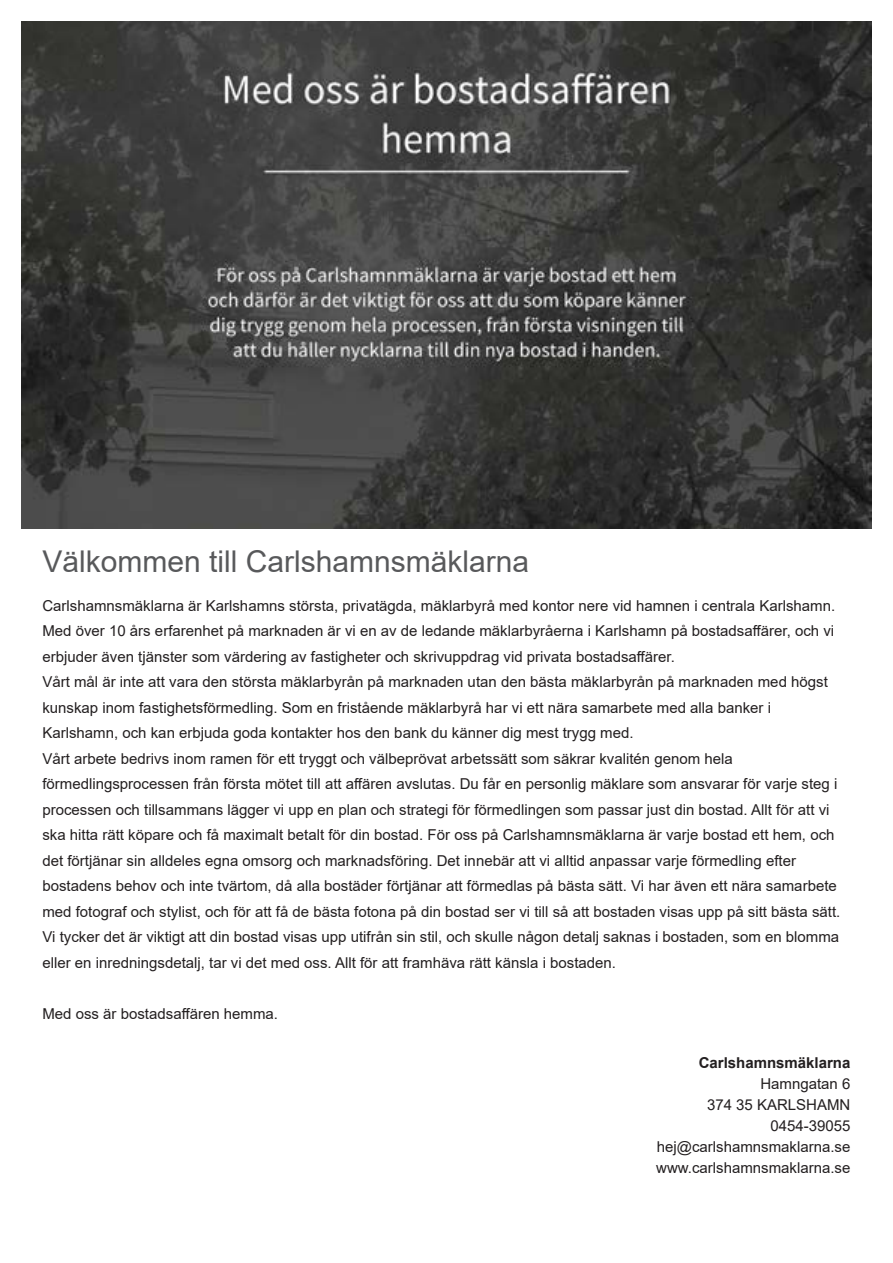
<style>
.page{position:relative;width:893px;height:1263px;background:#fff}
.page>*{position:absolute;margin:0;border:0;box-sizing:border-box;transform-origin:0 0}
.t1{font:30px "Arial";color:#58595b}
.t2{font:15px/25.5px "Arial";color:#231f20}
.t3{font:700 15px "Arial";color:#231f20}
</style>
<div class="page">
<img style="left:21px;top:21px;width:851px;height:508px">
<h1 class="t1" style="left:42px;top:541px;width:488px">Välkommen till Carlshamnsmäklarna</h1>
<p class="t2" style="left:42px;top:593px;width:799px">Carlshamnsmäklarna är Karlshamns största, privatägda, mäklarbyrå med kontor nere vid hamnen i centrala Karlshamn.<br>Med över 10 års erfarenhet på marknaden är vi en av de ledande mäklarbyråerna i Karlshamn på bostadsaffärer, och vi erbjuder även tjänster som värdering av fastigheter och skrivuppdrag vid privata bostadsaffärer.<br>Vårt mål är inte att vara den största mäklarbyrån på marknaden utan den bästa mäklarbyrån på marknaden med högst kunskap inom fastighetsförmedling. Som en fristående mäklarbyrå har vi ett nära samarbete med alla banker i Karlshamn, och kan erbjuda goda kontakter hos den bank du känner dig mest trygg med.<br>Vårt arbete bedrivs inom ramen för ett tryggt och välbeprövat arbetssätt som säkrar kvalitén genom hela förmedlingsprocessen från första mötet till att affären avslutas. Du får en personlig mäklare som ansvarar för varje steg i processen och tillsammans lägger vi upp en plan och strategi för förmedlingen som passar just din bostad. Allt för att vi ska hitta rätt köpare och få maximalt betalt för din bostad. För oss på Carlshamnsmäklarna är varje bostad ett hem, och det förtjänar sin alldeles egna omsorg och marknadsföring. Det innebär att vi alltid anpassar varje förmedling efter bostadens behov och inte tvärtom, då alla bostäder förtjänar att förmedlas på bästa sätt. Vi har även ett nära samarbete med fotograf och stylist, och för att få de bästa fotona på din bostad ser vi till så att bostaden visas upp på sitt bästa sätt.<br>Vi tycker det är viktigt att din bostad visas upp utifrån sin stil, och skulle någon detalj saknas i bostaden, som en blomma eller en inredningsdetalj, tar vi det med oss. Allt för att framhäva rätt känsla i bostaden.</p>
<p class="t2" style="left:42px;top:1001px;width:237px">Med oss är bostadsaffären hemma.</p>
<p class="t3" style="left:699px;top:1052px;width:153px">Carlshamnsmäklarna</p>
<p class="t2" style="left:656px;top:1073px;width:196px;line-height:21px;text-align:right">Hamngatan 6<br>374 35 KARLSHAMN<br>0454‑39055 hej@carlshamnsmaklarna.se www.carlshamnsmaklarna.se</p>
</div>
